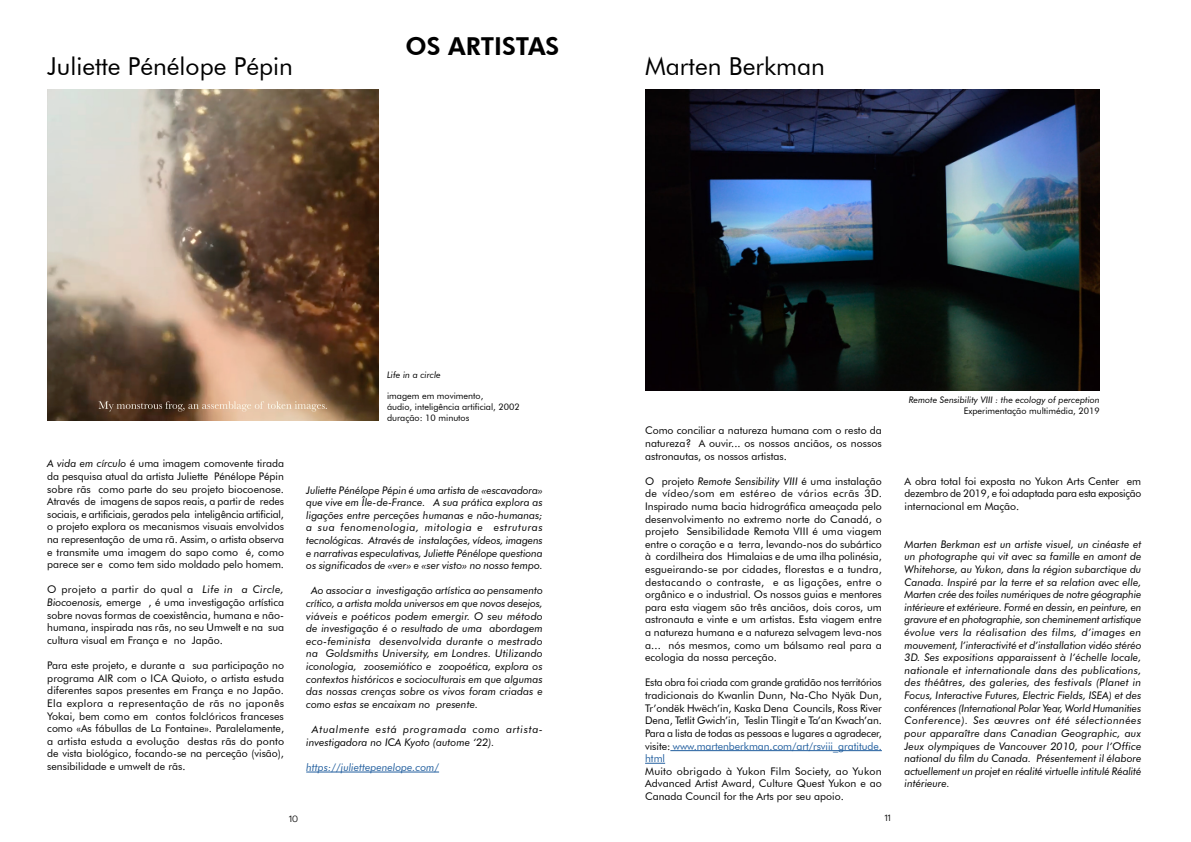
<style>
.page{position:relative;width:1191px;height:842px;background:#fff}
.page>*{position:absolute;margin:0;border:0;box-sizing:border-box;transform-origin:0 0}
.t1{font:24.7px "Futura BT";color:#000}
.t2{font:800 24.7px "Futura BT";color:#000}
.t3{font:10.5px/12.6px "Futura BT";color:#000;text-align:justify}
.t4{font:italic 10.5px/12.6px "Futura BT";color:#000;text-align:justify}
.t5{font:italic 10.5px/12.6px "Futura BT";letter-spacing:.055em;color:#000}
.t6{font:italic 10.5px "Futura BT";color:#215e9e}
.t7{font:9px/10.8px "Futura BT";color:#000}
.t8{font:italic 9px "Futura BT";color:#000}
.t9{font:300 9px "Prompt";color:#000}
.s1{font-style:italic}
.s2{color:#215e9e}
</style>
<div class="page">
<img style="left:645px;top:90px;width:454px;height:301px">
<img style="left:47px;top:90px;width:331px;height:331px">
<hr style="left:670px;top:750px;width:212px;height:1px;background:#215e9e">
<svg style="left:645px;top:763px;width:20px;height:1px"></svg>
<hr style="left:306px;top:772px;width:133px;height:1px;background:#215e9e">
<h1 class="t1" style="left:47px;top:52px;width:247px">Juliette Pénélope Pépin</h1>
<h1 class="t2" style="left:405px;top:31px;width:155px">OS ARTISTAS</h1>
<h1 class="t1" style="left:645px;top:52px;width:181px">Marten Berkman</h1>
<p class="t3" style="left:47px;top:457px;width:238px"><span class="s1">A vida em círculo</span> é uma imagem comovente tirada da pesquisa atual da artista Juliette Pénélope Pépin sobre rãs como parte do seu projeto biocoenose.<br>Através de imagens de sapos reais, a partir de redes sociais, e artificiais, gerados pela inteligência artificial, o projeto explora os mecanismos visuais envolvidos na representação de uma rã. Assim, o artista observa e transmite uma imagem do sapo como é, como parece ser e como tem sido moldado pelo homem.</p>
<p class="t3" style="left:47px;top:583px;width:238px">O projeto a partir do qual a <span class="s1">Life in a Circle, Biocoenosis,</span> emerge , é uma investigação artística sobre novas formas de coexistência, humana e não&shy;humana, inspirada nas rãs, no seu Umwelt e na sua cultura visual em França e no Japão.</p>
<p class="t3" style="left:47px;top:659px;width:238px">Para este projeto, e durante a sua participação no programa AIR com o ICA Quioto, o artista estuda diferentes sapos presentes em França e no Japão.<br>Ela explora a representação de rãs no japonês Yokai, bem como em contos folclóricos franceses como «As fábullas de La Fontaine». Paralelamente, a artista estuda a evolução destas rãs do ponto de vista biológico, focando-se na perceção (visão), sensibilidade e umwelt de rãs.</p>
<p class="t8" style="left:387px;top:369px;width:55px">Life in a circle</p>
<p class="t7" style="left:387px;top:391px;width:134px">imagem em movimento,<br>áudio, inteligência artificial, 2002 duração: 10 minutos</p>
<p class="t4" style="left:306px;top:483px;width:238px">Juliette Pénélope Pépin é uma artista de «escavadora» que vive em Île-de-France. A sua prática explora as ligações entre perceções humanas e não-humanas; a sua fenomenologia, mitologia e estruturas tecnológicas. Através de instalações, vídeos, imagens e narrativas especulativas, Juliette Pénélope questiona os significados de «ver» e «ser visto» no nosso tempo.</p>
<p class="t4" style="left:306px;top:584px;width:238px;text-indent:5px">Ao associar a investigação artística ao pensamento crítico, a artista molda universos em que novos desejos, viáveis e poéticos podem emergir. O seu método de investigação é o resultado de uma abordagem eco-feminista desenvolvida durante o mestrado na Goldsmiths University, em Londres. Utilizando iconologia, zoosemiótico e zoopoética, explora os contextos históricos e socioculturais em que algumas das nossas crenças sobre os vivos foram criadas e como estas se encaixam no presente.</p>
<p class="t5" style="left:306px;top:723px;width:238px;text-indent:6px">Atualmente está programada como artista&shy;investigadora no ICA Kyoto (autome ‘22).</p>
<p class="t6" style="left:306px;top:761px;width:134px">https://juliettepenelope.com/</p>
<p class="t3" style="left:645px;top:424px;width:238px">Como conciliar a natureza humana com o resto da natureza? A ouvir... os nossos anciãos, os nossos astronautas, os nossos artistas.</p>
<p class="t3" style="left:645px;top:475px;width:238px">O projeto <span class="s1">Remote Sensibility VIII</span> é uma instalação de vídeo/som em estéreo de vários ecrãs 3D.<br>Inspirado numa bacia hidrográfica ameaçada pelo desenvolvimento no extremo norte do Canadá, o projeto Sensibilidade Remota VIII é uma viagem entre o coração e a terra, levando-nos do subártico à cordilheira dos Himalaias e de uma ilha polinésia, esgueirando-se por cidades, florestas e a tundra, destacando o contraste, e as ligações, entre o orgânico e o industrial. Os nossos guias e mentores para esta viagem são três anciãos, dois coros, um astronauta e vinte e um artistas. Esta viagem entre a natureza humana e a natureza selvagem leva-nos a... nós mesmos, como um bálsamo real para a ecologia da nossa perceção.</p>
<p class="t3" style="left:645px;top:676px;width:238px">Esta obra foi criada com grande gratidão nos territórios tradicionais do Kwanlin Dunn, Na-Cho Nyäk Dun, Tr’ondëk Hwëch’in, Kaska Dena Councils, Ross River Dena, Tetlit Gwich’in, Teslin Tlingit e Ta’an Kwach’an.<br>Para a lista de todas as pessoas e lugares a agradecer, visite: <span class="s2">www.martenberkman.com/art/rsviii_gratitude. html</span></p>
<p class="t3" style="left:645px;top:764px;width:238px">Muito obrigado à Yukon Film Society, ao Yukon Advanced Artist Award, Culture Quest Yukon e ao Canada Council for the Arts por seu apoio.</p>
<p class="t9" style="left:289px;top:812px;width:11px">10</p>
<p class="t9" style="left:884px;top:811px;width:8px">11</p>
<p class="t8" style="left:908px;top:394px;width:192px">Remote Sensibility VIII : the ecology of perception</p>
<p class="t7" style="left:963px;top:405px;width:137px">Experimentação multimédia, 2019</p>
<p class="t3" style="left:904px;top:475px;width:238px">A obra total foi exposta no Yukon Arts Center em dezembro de 2019, e foi adaptada para esta exposição internacional em Mação.</p>
<p class="t4" style="left:904px;top:538px;width:238px">Marten Berkman est un artiste visuel, un cinéaste et un photographe qui vit avec sa famille en amont de Whitehorse, au Yukon, dans la région subarctique du Canada. Inspiré par la terre et sa relation avec elle, Marten crée des toiles numériques de notre géographie intérieure et extérieure. Formé en dessin, en peinture, en gravure et en photographie, son cheminement artistique évolue vers la réalisation des films, d’images en mouvement, l’interactivité et d’installation vidéo stéréo 3D. Ses expositions apparaissent à l’échelle locale, nationale et internationale dans des publications, des théâtres, des galeries, des festivals (Planet in Focus, Interactive Futures, Electric Fields, ISEA) et des conférences (International Polar Year, World Humanities Conference). Ses œuvres ont été sélectionnées pour apparaître dans Canadian Geographic, aux Jeux olympiques de Vancouver 2010, pour l’Office national du film du Canada. Présentement il élabore actuellement un projet en réalité virtuelle intitulé Réalité intérieure.</p>
</div>
